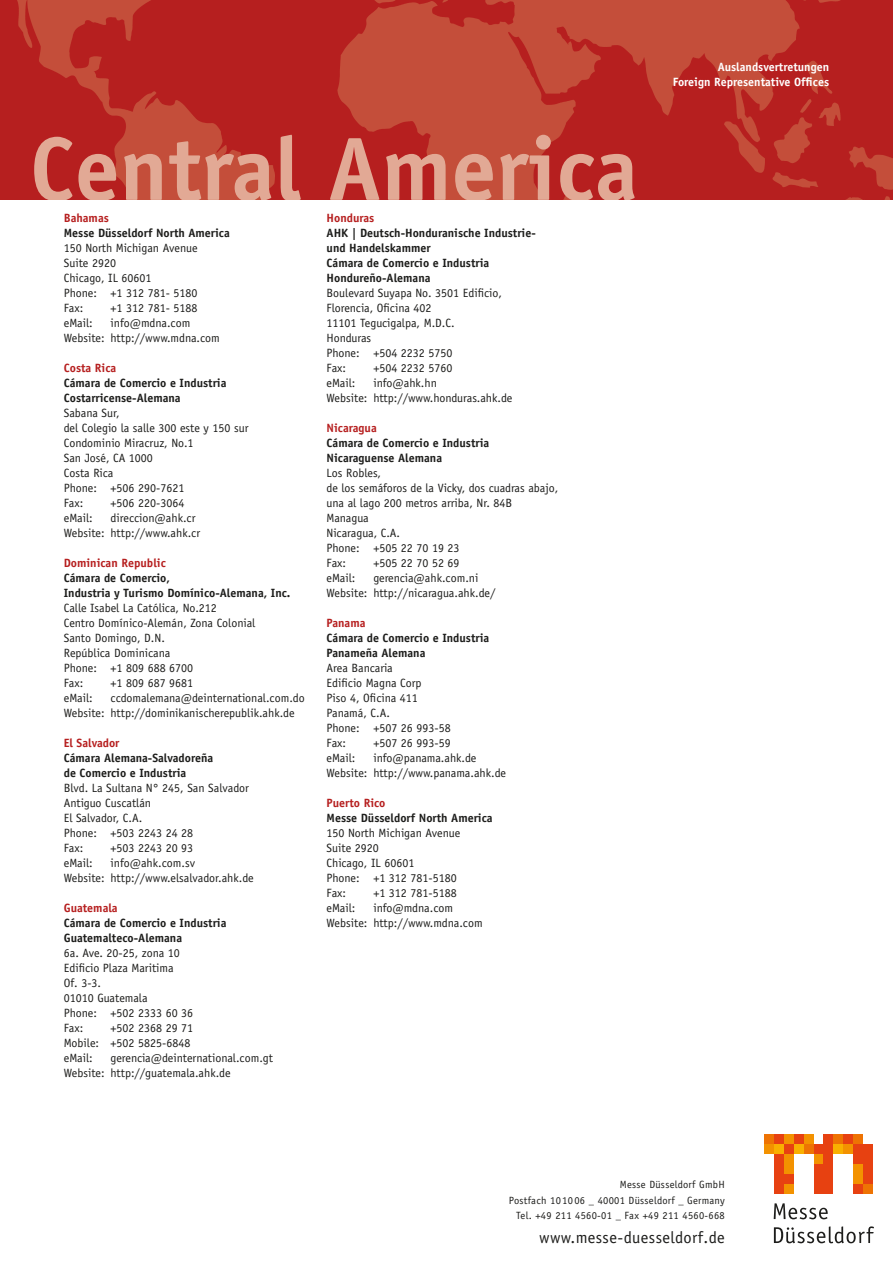
<style>
.page{position:relative;width:893px;height:1263px;background:#fff}
.page>*{position:absolute;margin:0;border:0;box-sizing:border-box;transform-origin:0 0}
.t1{font:700 90px "Officina Sans";color:#e2a995}
.t2{font:16.5px "Officina Sans";letter-spacing:.025em;color:#1d1d1b}
.t3{font:12px/15px "Officina Sans";color:#1d1d1b}
.t4{font:700 12px/15px "Officina Sans";color:#1d1d1b}
.t5{font:700 12px "Officina Sans";color:#b61f1f}
.t6{font:700 12px/15px "Officina Sans";color:#fff;text-align:right}
.t7{font:10.5px/15.5px "Officina Sans";letter-spacing:.025em;color:#1d1d1b;text-align:right}
</style>
<div class="page">
<img style="left:0;top:0;width:893px;height:200px">
<svg style="left:774px;top:1226px;width:100px;height:17px"></svg>
<svg style="left:774px;top:1203px;width:54px;height:16px"></svg>
<div style="left:764px;top:1144px;width:10px;height:10px;background:#f39200"></div>
<div style="left:774px;top:1134px;width:10px;height:10px;background:#e74111"></div>
<div style="left:774px;top:1144px;width:10px;height:10px;background:#f9b000"></div>
<div style="left:784px;top:1134px;width:10px;height:10px;background:#f39200"></div>
<div style="left:784px;top:1144px;width:10px;height:10px;background:#e74111"></div>
<div style="left:794px;top:1134px;width:10px;height:10px;background:#e74111"></div>
<div style="left:794px;top:1144px;width:10px;height:10px;background:#f9b000"></div>
<div style="left:804px;top:1134px;width:9px;height:10px;background:#f39200"></div>
<div style="left:804px;top:1144px;width:9px;height:10px;background:#ee7303"></div>
<div style="left:833px;top:1134px;width:10px;height:10px;background:#ee7303"></div>
<div style="left:833px;top:1144px;width:10px;height:10px;background:#f9b000"></div>
<div style="left:843px;top:1134px;width:10px;height:10px;background:#e74111"></div>
<div style="left:843px;top:1144px;width:10px;height:10px;background:#f39200"></div>
<div style="left:853px;top:1134px;width:10px;height:10px;background:#ee7303"></div>
<div style="left:853px;top:1144px;width:10px;height:20px;background:#e74111"></div>
<div style="left:863px;top:1144px;width:10px;height:39px;background:#e74111"></div>
<div style="left:774px;top:1154px;width:10px;height:39px;background:#e74111"></div>
<div style="left:784px;top:1154px;width:10px;height:19px;background:#f39200"></div>
<div style="left:784px;top:1173px;width:10px;height:10px;background:#e74111"></div>
<div style="left:784px;top:1183px;width:10px;height:10px;background:#f39200"></div>
<div style="left:853px;top:1164px;width:10px;height:19px;background:#f39200"></div>
<div style="left:863px;top:1183px;width:10px;height:10px;background:#ee7303"></div>
<div style="left:764px;top:1134px;width:10px;height:10px;background:#ee7303"></div>
<div style="left:813px;top:1144px;width:10px;height:10px;background:#e74111"></div>
<div style="left:813px;top:1154px;width:10px;height:10px;background:#f39200"></div>
<div style="left:813px;top:1164px;width:10px;height:29px;background:#e74111"></div>
<div style="left:823px;top:1134px;width:10px;height:59px;background:#e74111"></div>
<div style="left:853px;top:1183px;width:10px;height:10px;background:#e74111"></div>
<h1 class="t1" style="left:30px;top:113px;width:610px">Central America</h1>
<p class="t5" style="left:64px;top:210px;width:47px">Bahamas</p>
<p class="t4" style="left:64px;top:225px;width:168px">Messe Düsseldorf North America</p>
<p class="t3" style="left:64px;top:241px;width:135px">150 North Michigan Avenue<br>Suite 2920<br>Chicago, IL 60601  <br>Phone: +1 312 781- 5180<br>Fax:</p>
<p class="t5" style="left:327px;top:210px;width:49px">Honduras</p>
<p class="t4" style="left:327px;top:225px;width:211px">AHK | Deutsch-Honduranische Industrie&shy;und Handelskammer<br>Cámara de Comercio e Industria<br>Hondureño-Alemana</p>
<p class="t3" style="left:327px;top:286px;width:177px">Boulevard Suyapa No. 3501 Edificio,<br>Florencia, Oficina 402<br>11101 Tegucigalpa, M.D.C.<br>Honduras   <br>Phone: +504 2232 5750<br>Fax:</p>
<p class="t3" style="left:111px;top:301px;width:88px">+1 312 781- 5188</p>
<p class="t3" style="left:64px;top:316px;width:158px;text-indent:47px">info@mdna.com<br>Website: http://www.mdna.com</p>
<p class="t5" style="left:64px;top:360px;width:54px">Costa Rica</p>
<p class="t4" style="left:64px;top:375px;width:164px">Cámara de Comercio e Industria<br>Costarricense-Alemana</p>
<p class="t3" style="left:64px;top:406px;width:186px">Sabana Sur,<br>del Colegio la salle 300 este y 150 sur<br>Condominio Miracruz, No.1<br>San José, CA 1000<br>Costa Rica  <br>Phone: +506 290-7621<br>Fax:</p>
<p class="t3" style="left:64px;top:316px;width:30px">eMail:</p>
<p class="t3" style="left:373px;top:361px;width:81px">+504 2232 5760</p>
<p class="t3" style="left:327px;top:376px;width:187px;text-indent:47px">info@ahk.hn<br>Website: http://www.honduras.ahk.de</p>
<p class="t5" style="left:327px;top:420px;width:52px">Nicaragua</p>
<p class="t4" style="left:327px;top:435px;width:164px">Cámara de Comercio e Industria<br>Nicaraguense Alemana</p>
<p class="t3" style="left:327px;top:466px;width:233px">Los Robles,<br>de los semáforos de la Vicky, dos cuadras abajo, una al lago 200 metros arriba, Nr. 84B<br>Managua<br>Nicaragua, C.A.  <br>Phone: +505 22 70 19 23<br>Fax:</p>
<p class="t3" style="left:327px;top:376px;width:30px">eMail:</p>
<p class="t3" style="left:111px;top:496px;width:75px">+506 220-3064</p>
<p class="t3" style="left:64px;top:511px;width:138px;text-indent:47px">direccion@ahk.cr<br>Website: http://www.ahk.cr</p>
<p class="t5" style="left:64px;top:555px;width:104px">Dominican Republic</p>
<p class="t4" style="left:64px;top:570px;width:228px">Cámara de Comercio,<br>Industria y Turismo Domínico-Alemana, Inc.</p>
<p class="t3" style="left:64px;top:601px;width:193px">Calle Isabel La Católica, No.212<br>Centro Domínico-Alemán, Zona Colonial<br>Santo Domingo, D.N.<br>República Dominicana  <br>Phone: +1 809 688 6700<br>Fax:</p>
<p class="t3" style="left:64px;top:511px;width:30px">eMail:</p>
<p class="t3" style="left:373px;top:556px;width:88px">+505 22 70 52 69</p>
<p class="t3" style="left:327px;top:571px;width:170px;text-indent:47px">gerencia@ahk.com.ni<br>Website: http://nicaragua.ahk.de/</p>
<p class="t5" style="left:327px;top:615px;width:40px">Panama</p>
<p class="t4" style="left:327px;top:630px;width:164px">Cámara de Comercio e Industria<br>Panameña Alemana</p>
<p class="t3" style="left:327px;top:661px;width:126px">Area Bancaria<br>Edificio Magna Corp<br>Piso 4, Oficina 411<br>Panamá, C.A.  <br>Phone: +507 26 993-58<br>Fax:</p>
<p class="t3" style="left:327px;top:571px;width:30px">eMail:</p>
<p class="t3" style="left:111px;top:676px;width:84px">+1 809 687 9681</p>
<p class="t3" style="left:64px;top:691px;width:242px;text-indent:47px">ccdomalemana@deinternational.com.do<br>Website: http://dominikanischerepublik.ahk.de</p>
<p class="t5" style="left:64px;top:735px;width:57px">El Salvador</p>
<p class="t4" style="left:64px;top:750px;width:151px">Cámara Alemana-Salvadoreña de Comercio e Industria</p>
<p class="t3" style="left:64px;top:781px;width:187px">Blvd. La Sultana N° 245, San Salvador<br>Antiguo Cuscatlán<br>El Salvador, C.A.  <br>Phone: +503 2243 24 28<br>Fax:</p>
<p class="t3" style="left:64px;top:691px;width:30px">eMail:</p>
<p class="t3" style="left:373px;top:736px;width:79px">+507 26 993-59</p>
<p class="t3" style="left:327px;top:751px;width:181px;text-indent:47px">info@panama.ahk.de<br>Website: http://www.panama.ahk.de</p>
<p class="t5" style="left:327px;top:795px;width:60px">Puerto Rico</p>
<p class="t4" style="left:327px;top:810px;width:168px">Messe Düsseldorf North America</p>
<p class="t3" style="left:327px;top:826px;width:135px">150 North Michigan Avenue<br>Suite 2920<br>Chicago, IL 60601  <br>Phone: +1 312 781-5180<br>Fax:</p>
<p class="t3" style="left:327px;top:751px;width:30px">eMail:</p>
<p class="t3" style="left:111px;top:841px;width:84px">+503 2243 20 93</p>
<p class="t3" style="left:64px;top:856px;width:191px;text-indent:47px">info@ahk.com.sv<br>Website: http://www.elsalvador.ahk.de</p>
<p class="t5" style="left:64px;top:900px;width:55px">Guatemala</p>
<p class="t4" style="left:64px;top:915px;width:164px">Cámara de Comercio e Industria<br>Guatemalteco-Alemana</p>
<p class="t3" style="left:64px;top:946px;width:131px">6a. Ave. 20-25, zona 10<br>Edificio Plaza Maritima<br>Of. 3-3.<br>01010 Guatemala  <br>Phone: +502 2333 60 36<br>Fax:</p>
<p class="t3" style="left:64px;top:856px;width:30px">eMail:</p>
<p class="t3" style="left:373px;top:886px;width:85px">+1 312 781-5188</p>
<p class="t3" style="left:327px;top:901px;width:158px;text-indent:47px">info@mdna.com<br>Website: http://www.mdna.com</p>
<p class="t3" style="left:327px;top:901px;width:30px">eMail:</p>
<p class="t3" style="left:64px;top:1021px;width:131px;text-indent:47px">+502 2368 29 71<br>Mobile: +502 5825-6848 eMail:</p>
<p class="t3" style="left:64px;top:1051px;width:211px;text-indent:47px">gerencia@deinternational.com.gt<br>Website: http://guatemala.ahk.de</p>
<p class="t6" style="left:673px;top:59px;width:158px">Auslandsvertretungen<br>Foreign Representative Offices</p>
<p class="t7" style="left:509px;top:1177px;width:217px">Messe Düsseldorf GmbH<br>Postfach 101006 _ 40001 Düsseldorf _ Germany<br>Tel. +49 211 4560-01 _ Fax +49 211 4560-668</p>
<h2 class="t2" style="left:539px;top:1228px;width:187px">www.messe-duesseldorf.de</h2>
</div>
